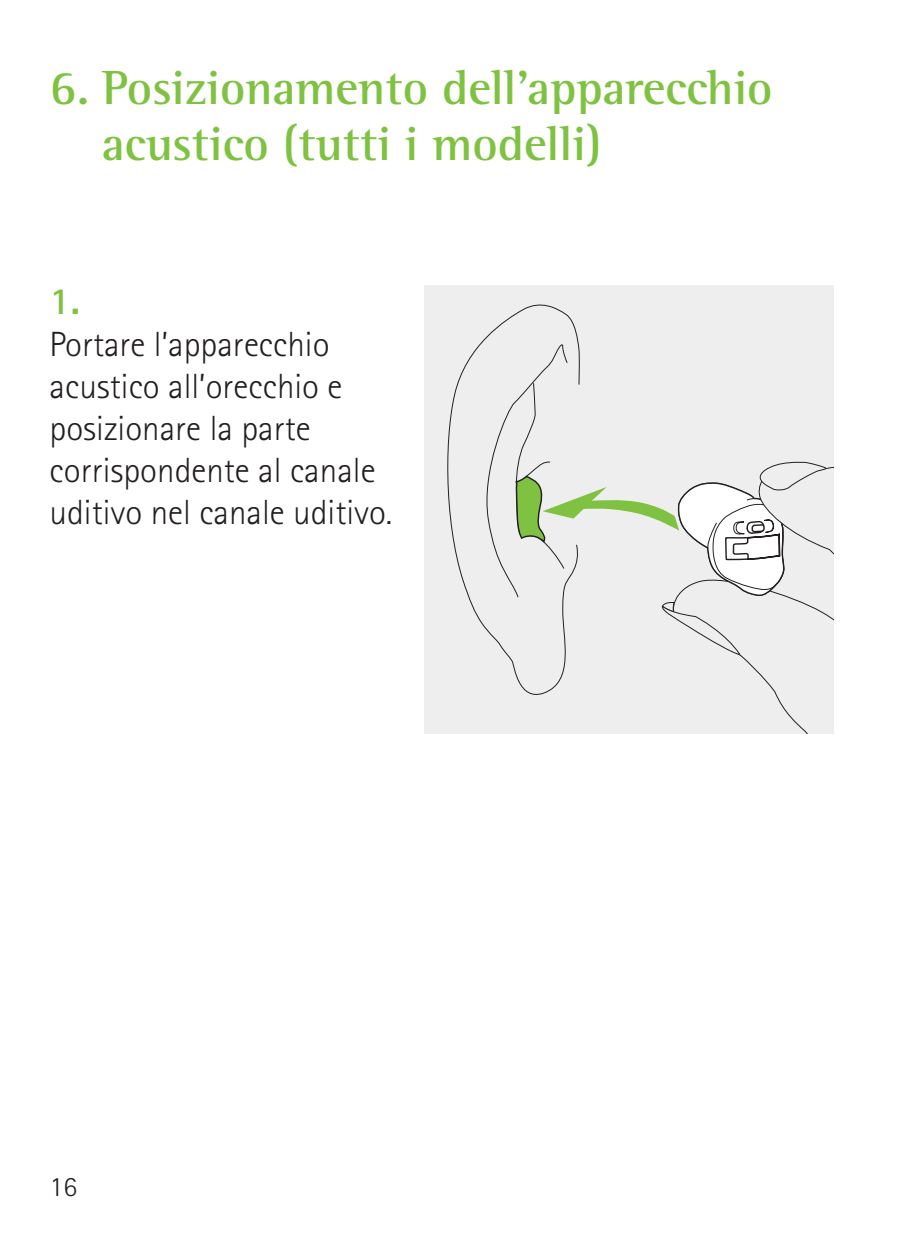
<style>
.page{position:relative;width:913px;height:1241px;background:#fff}
.page>*{position:absolute;margin:0;border:0;box-sizing:border-box;transform-origin:0 0}
.t1{font:700 49px/56px "Rotis Semi Serif Pro";color:#7fc241}
.t2{font:700 38.5px "Rotis Sans Serif Pro";color:#7fc241}
.t3{font:300 35px/42px "Rotis Sans Serif Pro";color:#231f20}
.t4{font:300 28px "Rotis Sans Serif Pro";color:#231f20}
</style>
<div class="page">
<div style="left:424px;top:286px;width:409px;height:447px;background:#eeeeef"></div>
<svg style="left:447px;top:304px;width:132px;height:317px"></svg>
<svg style="left:480px;top:342px;width:353px;height:391px"></svg>
<h1 class="t1" style="left:102px;top:59px;width:672px;text-indent:-52px">6. Posizionamento dell’apparecchio acustico (tutti i modelli)</h1>
<p class="t2" style="left:50px;top:276px;width:32px">1.</p>
<p class="t3" style="left:50px;top:323px;width:344px">Portare l’apparecchio acustico all’orecchio e posizionare la parte corrispondente al canale uditivo nel canale uditivo.</p>
<p class="t4" style="left:50px;top:1170px;width:29px">16</p>
</div>
